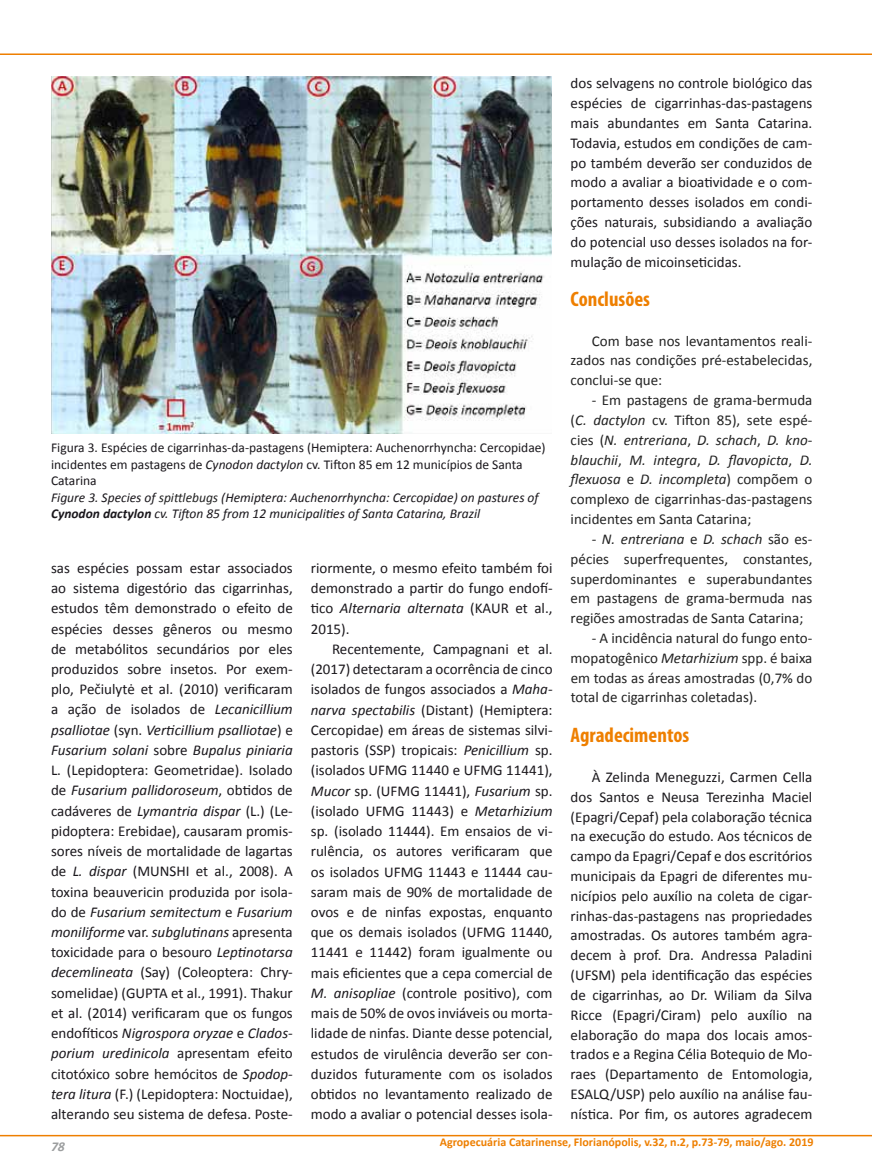
<style>
.page{position:relative;width:872px;height:1170px;background:#fff}
.page>*{position:absolute;margin:0;border:0;box-sizing:border-box;transform-origin:0 0}
.t1{font:700 condensed 21px "Myriad Pro";color:#ee7f00}
.t2{font:15px/20.2px "Calibri";color:#1a171c;text-align:justify}
.t3{font:15px/19.8px "Calibri";color:#1a181c;text-align:justify}
.t4{font:15px/19.8px "Calibri";color:#222;text-align:justify}
.t5{font:13.5px/16.5px "Calibri";color:#1a171c}
.t6{font:italic 700 13.5px "Calibri";color:#9c9e9f}
.t7{font:700 12px "Calibri";color:#ee7f00}
.s1{font-style:italic}
.s2{font-style:italic;color:#222}
.s3{font-weight:700;font-style:italic}
</style>
<div class="page">
<hr style="left:0;top:53px;width:872px;height:2px;background:#ee7f00">
<hr style="left:0;top:1134px;width:872px;height:2px;background:#ee7f00">
<img style="left:51px;top:77px;width:500px;height:357px">
<p class="t5" style="left:51px;top:439px;width:496px">Figura 3. Espécies de cigarrinhas-da-pastagens (Hemiptera: Auchenorrhyncha: Cercopidae) incidentes em pastagens de <span class="s1">Cynodon dactylon</span> cv. Tifton 85 em 12 municípios de Santa Catarina<br><span class="s1">Figure 3. Species of</span> <span class="s2">spittlebugs</span> <span class="s1">(Hemiptera: Auchenorrhyncha: Cercopidae) on pastures of </span><span class="s3">Cynodon dactylon</span> <span class="s1">cv. Tifton 85 from 12 municipalities of Santa Catarina, Brazil</span></p>
<p class="t2" style="left:51px;top:557px;width:243px">sas espécies possam estar associados ao sistema digestório das cigarrinhas, estudos têm demonstrado o efeito de espécies desses gêneros ou mesmo de metabólitos secundários por eles produzidos sobre insetos. Por exem&shy;plo, Pečiulytė et al. (2010) verificaram a ação de isolados de <span class="s1">Lecanicillium psalliotae</span> (syn. <span class="s1">Verticillium psalliotae</span>) e <span class="s1">Fusarium solani</span> sobre <span class="s1">Bupalus piniaria </span>L. (Lepidoptera: Geometridae). Isolado de <span class="s1">Fusarium pallidoroseum</span>, obtidos de cadáveres de <span class="s1">Lymantria dispar</span> (L.) (Le&shy;pidoptera: Erebidae), causaram promis&shy;sores níveis de mortalidade de lagartas de <span class="s1">L. dispar</span> (MUNSHI et al., 2008). A toxina beauvericin produzida por isola&shy;do de <span class="s1">Fusarium semitectum</span> e <span class="s1">Fusarium moniliforme</span> var. <span class="s1">subglutinans</span> apresenta toxicidade para o besouro <span class="s1">Leptinotarsa decemlineata</span> (Say) (Coleoptera: Chry&shy;somelidae) (GUPTA et al., 1991). Thakur et al. (2014) verificaram que os fungos endofíticos <span class="s1">Nigrospora oryzae</span> e <span class="s1">Clados&shy;porium uredinicola</span> apresentam efeito citotóxico sobre hemócitos de <span class="s1">Spodop&shy;tera litura</span> (F.) (Lepidoptera: Noctuidae), alterando seu sistema de defesa. Poste-</p>
<p class="t2" style="left:311px;top:557px;width:243px">riormente, o mesmo efeito também foi demonstrado a partir do fungo endofí&shy;tico <span class="s1">Alternaria alternata</span> (KAUR et al., 2015).</p>
<p class="t2" style="left:311px;top:638px;width:243px;text-indent:21px">Recentemente, Campagnani et al. (2017) detectaram a ocorrência de cinco isolados de fungos associados a <span class="s1">Maha&shy;narva spectabilis</span> (Distant) (Hemiptera:<br>Cercopidae) em áreas de sistemas silvi&shy;pastoris (SSP) tropicais: <span class="s1">Penicillium</span> sp. (isolados UFMG 11440 e UFMG 11441), <span class="s1">Mucor</span> sp. (UFMG 11441), <span class="s1">Fusarium</span> sp. (isolado UFMG 11443) e <span class="s1">Metarhizium </span>sp. (isolado 11444). Em ensaios de vi&shy;rulência, os autores verificaram que os isolados UFMG 11443 e 11444 cau&shy;saram mais de 90% de mortalidade de ovos e de ninfas expostas, enquanto que os demais isolados (UFMG 11440, 11441 e 11442) foram igualmente ou mais eficientes que a cepa comercial de <span class="s1">M. anisopliae</span> (controle positivo), com mais de 50% de ovos inviáveis ou morta&shy;lidade de ninfas. Diante desse potencial, estudos de virulência deverão ser con&shy;duzidos futuramente com os isolados obtidos no levantamento realizado de modo a avaliar o potencial desses isola-</p>
<p class="t2" style="left:570px;top:73px;width:243px;line-height:19.8px">dos selvagens no controle biológico das espécies de cigarrinhas-das-pastagens mais abundantes em Santa Catarina.<br>Todavia, estudos em condições de cam&shy;po também deverão ser conduzidos de modo a avaliar a bioatividade e o com&shy;portamento desses isolados em condi&shy;ções naturais, subsidiando a avaliação do potencial uso desses isolados na for&shy;mulação de micoinseticidas.</p>
<h1 class="t1" style="left:570px;top:286px;width:81px">Conclusões</h1>
<p class="t4" style="left:570px;top:330px;width:243px;text-indent:21px">Com base nos levantamentos reali&shy;zados nas condições pré-estabelecidas, conclui-se que:</p>
<p class="t4" style="left:570px;top:390px;width:243px;text-indent:21px">- Em pastagens de grama-bermuda (<span class="s1">C. dactylon</span> cv. Tifton 85), sete espé&shy;cies (<span class="s1">N. entreriana</span>, <span class="s1">D. schach</span>, <span class="s1">D. kno&shy;blauchii</span>, <span class="s1">M. integra</span>, <span class="s1">D. flavopicta</span>, <span class="s1">D. flexuosa</span> e <span class="s1">D. incompleta</span>) compõem o complexo de cigarrinhas-das-pastagens incidentes em Santa Catarina;</p>
<p class="t4" style="left:570px;top:528px;width:243px;text-indent:21px"><span class="s1">- N. entreriana</span> e <span class="s1">D. schach</span> são es&shy;pécies superfrequentes, constantes, superdominantes e superabundantes em pastagens de grama-bermuda nas regiões amostradas de Santa Catarina;</p>
<p class="t4" style="left:570px;top:627px;width:243px;text-indent:21px">- A incidência natural do fungo ento&shy;mopatogênico <span class="s1">Metarhizium</span> spp. é baixa em todas as áreas amostradas (0,7% do total de cigarrinhas coletadas).</p>
<h1 class="t1" style="left:570px;top:722px;width:120px">Agradecimentos</h1>
<p class="t3" style="left:570px;top:766px;width:243px;text-indent:21px">À Zelinda Meneguzzi, Carmen Cella dos Santos e Neusa Terezinha Maciel (Epagri/Cepaf) pela colaboração técnica na execução do estudo. Aos técnicos de campo da Epagri/Cepaf e dos escritórios municipais da Epagri de diferentes mu&shy;nicípios pelo auxílio na coleta de cigar&shy;rinhas-das-pastagens nas propriedades amostradas. Os autores também agra&shy;decem à prof. Dra. Andressa Paladini (UFSM) pela identificação das espécies de cigarrinhas, ao Dr. Wiliam da Silva Ricce (Epagri/Ciram) pelo auxílio na elaboração do mapa dos locais amos&shy;trados e a Regina Célia Botequio de Mo&shy;raes (Departamento de Entomologia, ESALQ/USP) pelo auxílio na análise fau&shy;nística. Por fim, os autores agradecem</p>
<p class="t6" style="left:51px;top:1137px;width:15px">78</p>
<p class="t7" style="left:440px;top:1133px;width:375px">Agropecuária Catarinense, Florianópolis, v.32, n.2, p.73-79, maio/ago. 2019</p>
</div>
